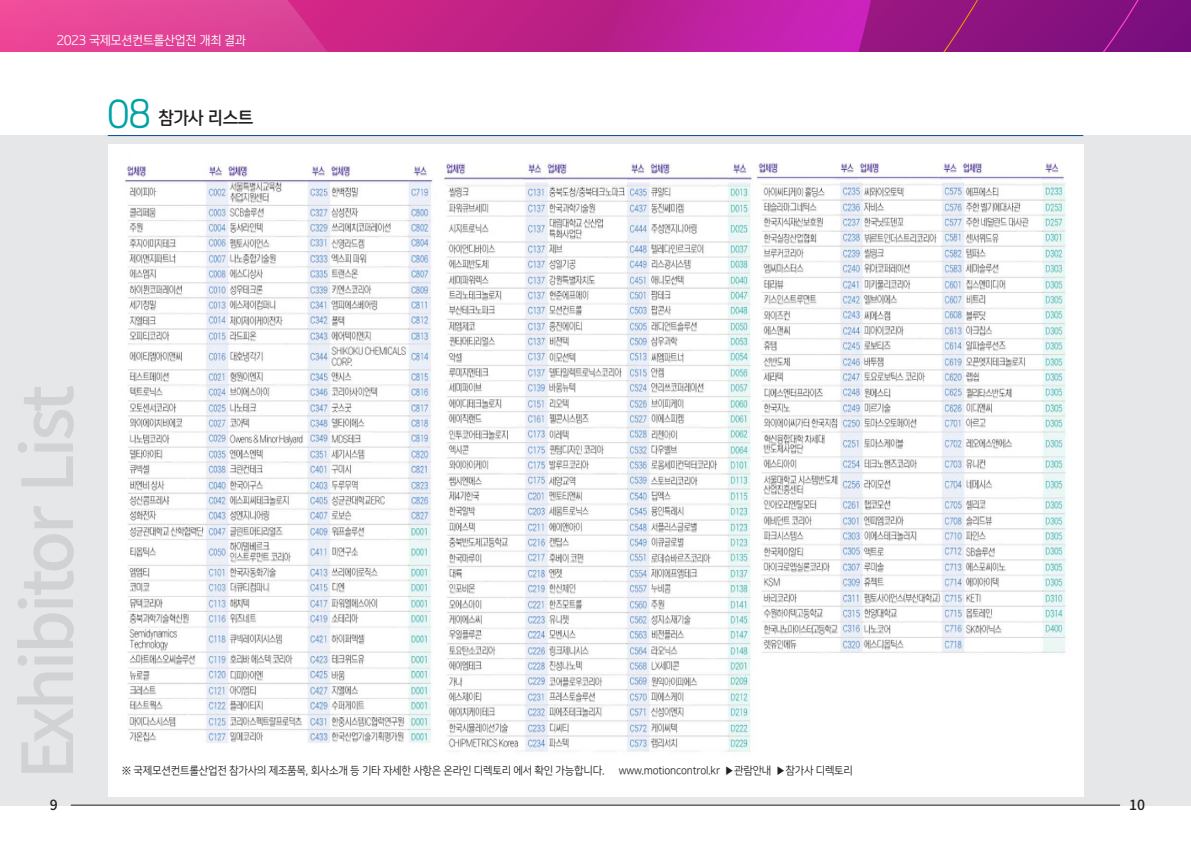
<style>
.page{position:relative;width:1191px;height:842px;background:#fff}
.page>*{position:absolute;margin:0;border:0;box-sizing:border-box;transform-origin:0 0}
.t1{font:500 70px "Noto Sans CJ Kkr";letter-spacing:-.05em;color:#d1d2d4}
.t2{font:17px "paybooc OTF Bold";color:#231f20;scale:.95 1}
.t3{font:500 14px "Noto Sans CJ Kkr";color:#231f20}
.t4{font:12px "paybooc OTF Medium";letter-spacing:.01em;color:#fff;scale:.95 1}
.t5{font:11px "Nanum Square OTFR";letter-spacing:-.02em;color:#231f20;scale:.95 1}
.s1{font-family:"paybooc OTF Medium";font-size:35px;color:#00a2a5}
</style>
<div class="page">
<div style="left:0;top:135px;width:1191px;height:671px;background:#e6e7e9"></div>
<hr style="left:108px;top:135px;width:975px;height:1px;background:#01498e">
<div style="left:108px;top:145px;width:975px;height:652px;background:#fff"></div>
<hr style="left:71px;top:805px;width:1049px;height:1px;background:#231f20">
<div style="left:1071px;top:0;width:120px;height:51px;background:#7e0f7e"></div>
<svg style="left:0;top:0;width:1071px;height:51px;background:#c22991"></svg>
<img style="left:125px;top:162px;width:941px;height:590px">
<p class="t4" style="left:57px;top:33px;width:201px">2023 국제모션컨트롤산업전 개최 결과</p>
<h2 class="t2" style="left:108px;top:107px;width:155px"><span class="s1">08</span> 참가사 리스트</h2>
<h1 class="t1" style="left:8px;top:780px;width:396px;rotate:-90deg">Exhibitor List</h1>
<p class="t5" style="left:122px;top:765px;width:509px">※ 국제모션컨트롤산업전 참가사의 제조품목, 회사소개 등 기타 자세한 사항은 온라인 디렉토리 에서 확인 가능합니다.</p>
<p class="t5" style="left:619px;top:765px;width:248px">www.motioncontrol.kr ▶관람안내 ▶참가사 디렉토리</p>
<p class="t3" style="left:50px;top:797px;width:9px">9</p>
<p class="t3" style="left:1129px;top:797px;width:17px">10</p>
</div>
